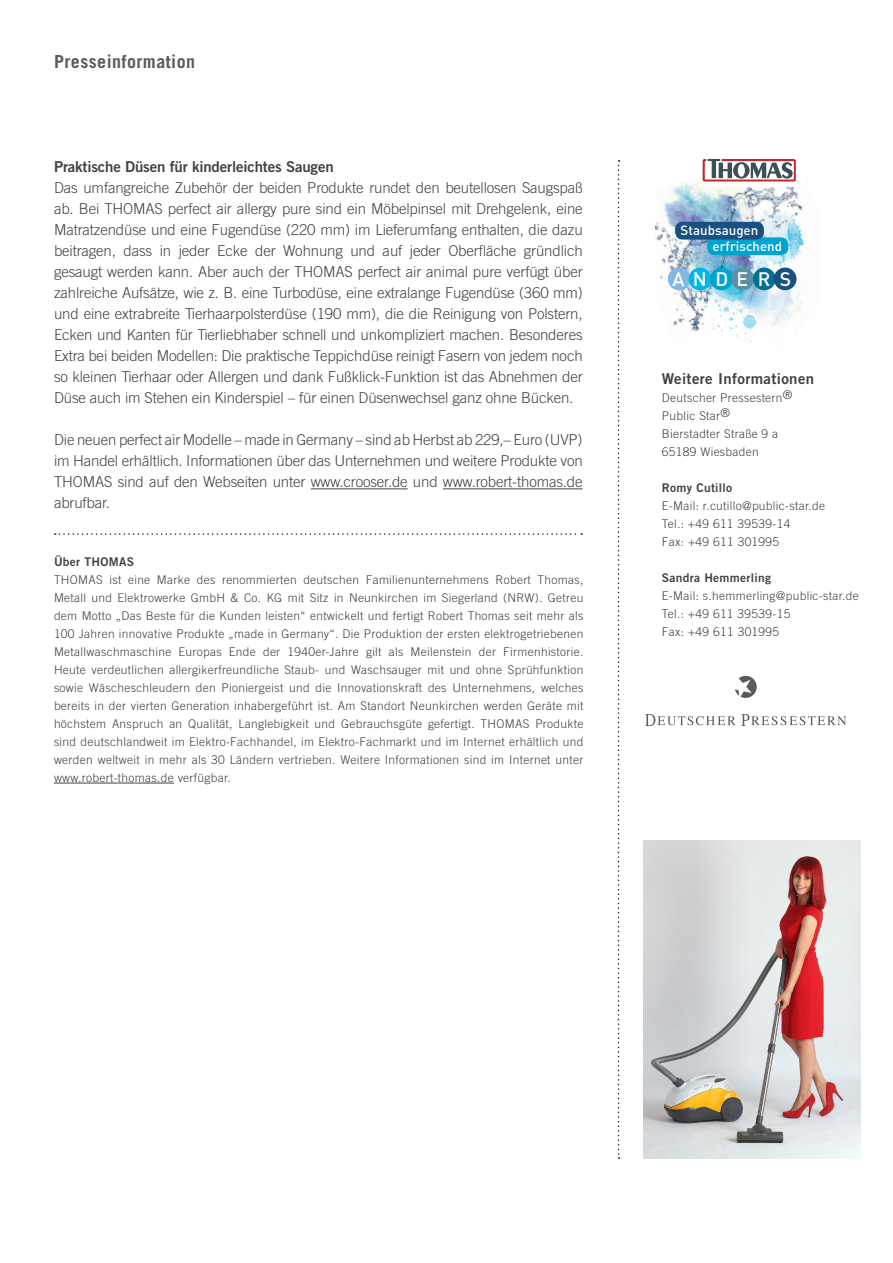
<style>
.page{position:relative;width:893px;height:1263px;background:#fff}
.page>*{position:absolute;margin:0;border:0;box-sizing:border-box;transform-origin:0 0}
.t1{font:500 19.35px "DIN";letter-spacing:.445em;color:#fff}
.t2{font:700 18px "Trade Gothic LT";letter-spacing:.025em;color:#5f5a5a}
.t3{font:300 15px/21px "Trade Gothic LT";letter-spacing:-.01em;color:#404344;text-align:justify}
.t4{font:15px "Trade Gothic LT Bold Two";letter-spacing:-.01em;color:#404344}
.t5{font:15px "Trade Gothic LT Bold Two";letter-spacing:.025em;color:#404344}
.t6{font:500 13.35px "DIN";color:#fff}
.t7{font:300 12px/18px "Trade Gothic LT";letter-spacing:.025em;color:#404344}
.t8{font:12px "Trade Gothic LT Bold Two";letter-spacing:.025em;color:#404344}
</style>
<div class="page">
<svg style="left:618px;top:160px;width:1px;height:999px"></svg>
<hr style="left:311px;top:488px;width:97px;height:1px;background:#404344">
<hr style="left:443px;top:488px;width:140px;height:1px;background:#404344">
<hr style="left:54px;top:783px;width:120px;height:1px;background:#404344">
<svg style="left:55px;top:533px;width:527px;height:2px"></svg>
<svg style="left:735px;top:676px;width:22px;height:22px"></svg>
<svg style="left:645px;top:714px;width:201px;height:12px"></svg>
<img style="left:794px;top:304px;width:8px;height:9px">
<img style="left:720px;top:331px;width:32px;height:11px">
<img style="left:740px;top:322px;width:15px;height:12px">
<img style="left:751px;top:313px;width:21px;height:12px">
<img style="left:772px;top:313px;width:22px;height:13px">
<img style="left:790px;top:192px;width:8px;height:5px">
<img style="left:660px;top:276px;width:13px;height:13px">
<img style="left:673px;top:314px;width:18px;height:12px">
<svg style="left:685px;top:302px;width:6px;height:15px"></svg>
<img style="left:664px;top:186px;width:14px;height:21px">
<img style="left:678px;top:174px;width:25px;height:33px">
<img style="left:655px;top:222px;width:4px;height:18px">
<img style="left:659px;top:207px;width:27px;height:33px">
<img style="left:686px;top:202px;width:6px;height:20px">
<img style="left:658px;top:240px;width:10px;height:24px">
<img style="left:668px;top:232px;width:15px;height:31px">
<img style="left:664px;top:265px;width:12px;height:13px">
<img style="left:676px;top:261px;width:3px;height:7px">
<img style="left:765px;top:193px;width:25px;height:21px">
<img style="left:784px;top:197px;width:17px;height:17px">
<img style="left:783px;top:214px;width:7px;height:5px">
<img style="left:790px;top:206px;width:13px;height:21px">
<img style="left:674px;top:286px;width:17px;height:16px">
<img style="left:699px;top:180px;width:7px;height:20px">
<img style="left:706px;top:192px;width:7px;height:8px">
<img style="left:692px;top:200px;width:21px;height:22px">
<img style="left:713px;top:192px;width:27px;height:30px">
<img style="left:740px;top:192px;width:25px;height:23px">
<img style="left:683px;top:240px;width:11px;height:20px">
<img style="left:694px;top:240px;width:14px;height:7px">
<img style="left:721px;top:215px;width:27px;height:7px">
<img style="left:748px;top:209px;width:35px;height:20px">
<svg style="left:779px;top:219px;width:11px;height:10px"></svg>
<img style="left:679px;top:260px;width:12px;height:26px">
<img style="left:763px;top:229px;width:20px;height:8px">
<img style="left:783px;top:227px;width:21px;height:20px">
<img style="left:794px;top:245px;width:10px;height:31px">
<img style="left:794px;top:276px;width:8px;height:28px">
<img style="left:799px;top:272px;width:5px;height:25px">
<img style="left:691px;top:307px;width:24px;height:24px">
<img style="left:717px;top:320px;width:22px;height:11px">
<img style="left:725px;top:317px;width:26px;height:5px">
<img style="left:691px;top:295px;width:17px;height:12px">
<img style="left:708px;top:307px;width:7px;height:5px">
<img style="left:691px;top:247px;width:103px;height:48px">
<img style="left:702px;top:295px;width:15px;height:10px">
<img style="left:717px;top:295px;width:25px;height:22px">
<img style="left:742px;top:295px;width:26px;height:24px">
<img style="left:768px;top:295px;width:26px;height:18px">
<div style="left:707px;top:237px;width:81px;height:18px;background:#00a5cf;border-radius:7px"></div>
<div style="left:675px;top:222px;width:89px;height:18px;background:#185081;border-radius:7px"></div>
<div style="left:668px;top:268px;width:22px;height:22px;background:#84b7e3;border-radius:50%"></div>
<div style="left:689px;top:268px;width:22px;height:22px;background:#00b8e4;border-radius:50%"></div>
<div style="left:710px;top:268px;width:23px;height:22px;background:#00a5cf;border-radius:50%"></div>
<div style="left:731px;top:268px;width:23px;height:22px;background:#5c90a3;border-radius:50%"></div>
<div style="left:753px;top:268px;width:23px;height:22px;background:#057192;border-radius:50%"></div>
<div style="left:774px;top:268px;width:22px;height:22px;background:#185081;border-radius:50%"></div>
<svg style="left:703px;top:159px;width:93px;height:33px"></svg>
<img style="left:643px;top:841px;width:217px;height:318px">
<h2 class="t2" style="left:54px;top:50px;width:143px">Presseinformation</h2>
<p class="t4" style="left:54px;top:158px;width:281px">Praktische Düsen für kinderleichtes Saugen</p>
<p class="t3" style="left:54px;top:177px;width:530px">Das umfangreiche Zubehör der beiden Produkte rundet den beutellosen Saugspaß ab. Bei THOMAS perfect air allergy pure sind ein Möbelpinsel mit Drehgelenk, eine Matratzendüse und eine Fugendüse (220 mm) im Lieferumfang enthalten, die dazu beitragen, dass in jeder Ecke der Wohnung und auf jeder Oberfläche gründlich gesaugt werden kann. Aber auch der THOMAS perfect air animal pure verfügt über zahlreiche Aufsätze, wie z. B. eine Turbodüse, eine extralange Fugendüse (360 mm) und eine extrabreite Tierhaarpolsterdüse (190 mm), die die Reinigung von Polstern, Ecken und Kanten für Tierliebhaber schnell und unkompliziert machen. Besonderes Extra bei beiden Modellen: Die praktische Teppichdüse reinigt Fasern von jedem noch so kleinen Tierhaar oder Allergen und dank Fußklick-Funktion ist das Abnehmen der Düse auch im Stehen ein Kinderspiel – für einen Düsenwechsel ganz ohne Bücken.</p>
<p class="t3" style="left:54px;top:429px;width:530px">Die neuen perfect air Modelle – made in Germany – sind ab Herbst ab 229,– Euro (UVP) im Handel erhältlich. Informationen über das Unternehmen und weitere Produkte von THOMAS sind auf den Webseiten unter www.crooser.de und www.robert-thomas.de abrufbar.</p>
<p class="t8" style="left:54px;top:554px;width:81px">Über THOMAS</p>
<p class="t7" style="left:54px;top:570px;width:531px;text-align:justify">THOMAS ist eine Marke des renommierten deutschen Familienunternehmens Robert Thomas, Metall und Elektrowerke GmbH &amp; Co. KG mit Sitz in Neunkirchen im Siegerland (NRW). Getreu dem Motto „Das Beste für die Kunden leisten“ entwickelt und fertigt Robert Thomas seit mehr als 100 Jahren innovative Produkte „made in Germany“. Die Produktion der ersten elektrogetriebenen Metallwaschmaschine Europas Ende der 1940er-Jahre gilt als Meilenstein der Firmenhistorie.<br>Heute verdeutlichen allergikerfreundliche Staub- und Waschsauger mit und ohne Sprühfunktion sowie Wäscheschleudern den Pioniergeist und die Innovationskraft des Unternehmens, welches bereits in der vierten Generation inhabergeführt ist. Am Standort Neunkirchen werden Geräte mit höchstem Anspruch an Qualität, Langlebigkeit und Gebrauchsgüte gefertigt. THOMAS Produkte sind deutschlandweit im Elektro-Fachhandel, im Elektro-Fachmarkt und im Internet erhältlich und werden weltweit in mehr als 30 Ländern vertrieben. Weitere Informationen sind im Internet unter www.robert-thomas.de verfügbar.</p>
<p class="t6" style="left:681px;top:222px;width:79px">Staubsaugen</p>
<h1 class="t1" style="left:673px;top:266px;width:120px">ANDERS</h1>
<p class="t6" style="left:713px;top:237px;width:71px">erfrischend</p>
<p class="t5" style="left:662px;top:369px;width:154px">Weitere Informationen</p>
<p class="t7" style="left:662px;top:388px;width:132px">Deutscher Pressestern®<br>Public Star®<br>Bierstadter Straße 9 a<br>65189 Wiesbaden</p>
<p class="t8" style="left:662px;top:480px;width:72px">Romy Cutillo</p>
<p class="t7" style="left:662px;top:496px;width:165px">E-Mail: r.cutillo@public-star.de<br>Tel.: +49 611 39539-14<br>Fax: +49 611 301995</p>
<p class="t8" style="left:662px;top:570px;width:111px">Sandra Hemmerling</p>
<p class="t7" style="left:662px;top:586px;width:198px">E-Mail: s.hemmerling@public-star.de<br>Tel.: +49 611 39539-15<br>Fax: +49 611 301995</p>
</div>
